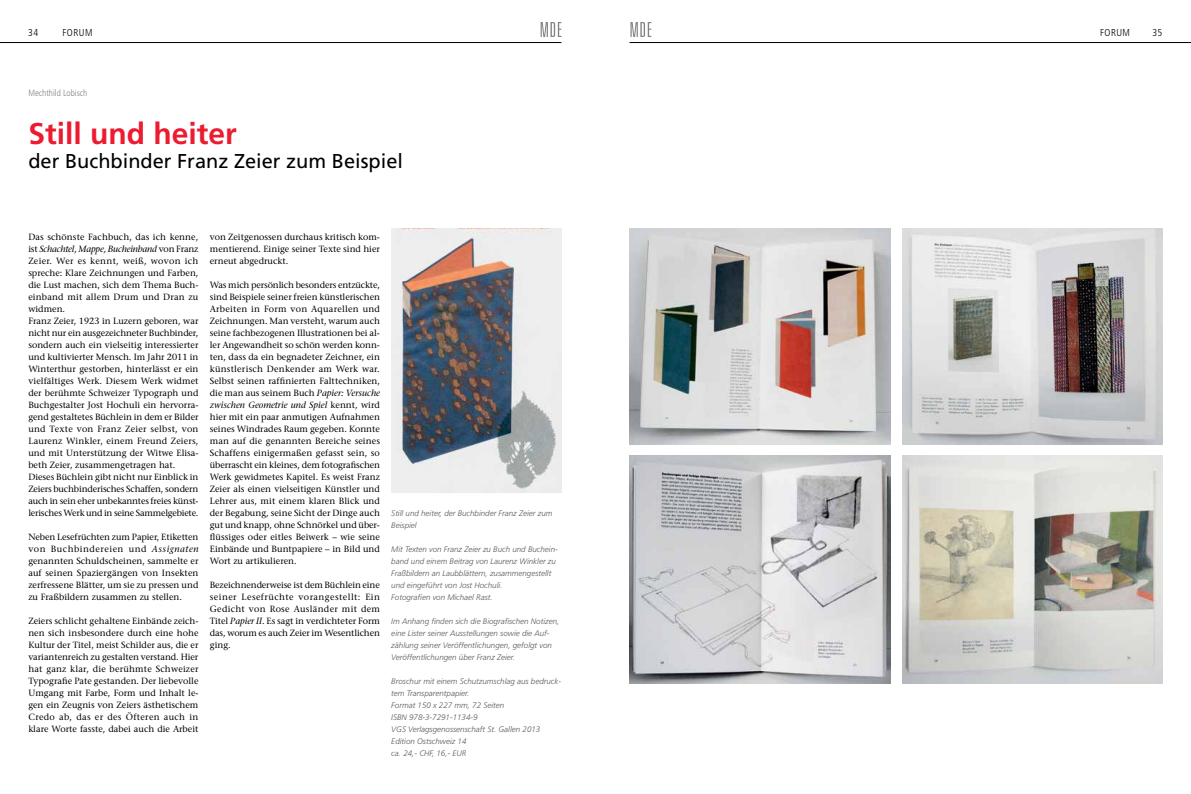
<style>
.page{position:relative;width:1191px;height:794px;background:#fff}
.page>*{position:absolute;margin:0;border:0;box-sizing:border-box;transform-origin:0 0}
.t1{font:700 30px "Frutiger";color:#ed1b2f}
.t2{font:20px "Frutiger";color:#000}
.t3{font:300 condensed 10px "Frutiger";letter-spacing:.05em;color:#000}
.t4{font:9px/12px "Stone Serif";color:#000;text-align:justify}
.t5{font:300 condensed 9px "Frutiger";color:#808285}
.t6{font:italic 300 8px/12px "Frutiger";color:#58595b}
.s1{font-style:italic}
</style>
<div class="page">
<svg style="left:540px;top:22px;width:21px;height:15px"></svg>
<svg style="left:630px;top:22px;width:21px;height:15px"></svg>
<hr style="left:0;top:42px;width:561px;height:1px;background:#000">
<hr style="left:629px;top:42px;width:562px;height:1px;background:#000">
<img style="left:391px;top:228px;width:170px;height:264px">
<img style="left:902px;top:456px;width:260px;height:227px">
<img style="left:902px;top:228px;width:260px;height:216px">
<img style="left:629px;top:456px;width:261px;height:228px">
<img style="left:629px;top:228px;width:261px;height:216px">
<p class="t3" style="left:28px;top:27px;width:12px">34</p>
<p class="t3" style="left:62px;top:27px;width:32px">FORUM</p>
<p class="t3" style="left:1100px;top:27px;width:32px">FORUM</p>
<p class="t3" style="left:1152px;top:27px;width:12px">35</p>
<p class="t5" style="left:28px;top:88px;width:61px">Mechthild Lobisch</p>
<h1 class="t1" style="left:28px;top:116px;width:210px">Still und heiter</h1>
<h2 class="t2" style="left:28px;top:149px;width:376px">der Buchbinder Franz Zeier zum Beispiel</h2>
<p class="t4" style="left:28px;top:231px;width:172px;text-align:left">Das schönste Fachbuch, das ich kenne, ist <span class="s1">Schachtel, Mappe, Bucheinband</span> von Franz Zeier. Wer es kennt, weiß, wovon ich spreche: Klare Zeichnungen und Farben, die Lust machen, sich dem Thema Buch&shy;einband mit allem Drum und Dran zu widmen.<br>Franz Zeier, 1923 in Luzern geboren, war nicht nur ein ausgezeichneter Buchbinder, sondern auch ein vielseitig interessierter und kultivierter Mensch. Im Jahr 2011 in Winterthur gestorben, hinterlässt er ein vielfältiges Werk. Diesem Werk widmet der berühmte Schweizer Typograph und Buchgestalter Jost Hochuli ein hervorra&shy;gend gestaltetes Büchlein in dem er Bilder und Texte von Franz Zeier selbst, von Laurenz Winkler, einem Freund Zeiers, und mit Unterstützung der Witwe Elisa&shy;beth Zeier, zusammengetragen hat.<br>Dieses Büchlein gibt nicht nur Einblick in Zeiers buchbinderisches Schaffen, sondern auch in sein eher unbekanntes freies künst&shy;lerisches Werk und in seine Sammelgebiete.</p>
<p class="t4" style="left:28px;top:531px;width:172px">Neben Lesefrüchten zum Papier, Etiketten von Buchbindereien und <span class="s1">Assignaten </span>genannten Schuldscheinen, sammelte er auf seinen Spaziergängen von Insekten zerfressene Blätter, um sie zu pressen und zu Fraßbildern zusammen zu stellen.</p>
<p class="t4" style="left:28px;top:615px;width:172px">Zeiers schlicht gehaltene Einbände zeich&shy;nen sich insbesondere durch eine hohe Kultur der Titel, meist Schilder aus, die er variantenreich zu gestalten verstand. Hier hat ganz klar, die berühmte Schweizer Typografie Pate gestanden. Der liebevolle Umgang mit Farbe, Form und Inhalt le&shy;gen ein Zeugnis von Zeiers ästhetischem Credo ab, das er des Öfteren auch in klare Worte fasste, dabei auch die Arbeit</p>
<p class="t4" style="left:210px;top:231px;width:172px">von Zeitgenossen durchaus kritisch kom&shy;mentierend. Einige seiner Texte sind hier erneut abgedruckt.</p>
<p class="t4" style="left:210px;top:279px;width:172px">Was mich persönlich besonders entzückte, sind Beispiele seiner freien künstlerischen Arbeiten in Form von Aquarellen und Zeichnungen. Man versteht, warum auch seine fachbezogenen Illustrationen bei al&shy;ler Angewandheit so schön werden konn&shy;ten, dass da ein begnadeter Zeichner, ein künstlerisch Denkender am Werk war.<br>Selbst seinen raffinierten Falttechniken, die man aus seinem Buch <span class="s1">Papier: Versuche zwischen Geometrie und Spiel</span> kennt, wird hier mit ein paar anmutigen Aufnahmen seines Windrades Raum gegeben. Konnte man auf die genannten Bereiche seines Schaffens einigermaßen gefasst sein, so überrascht ein kleines, dem fotografischen Werk gewidmetes Kapitel. Es weist Franz Zeier als einen vielseitigen Künstler und Lehrer aus, mit einem klaren Blick und der Begabung, seine Sicht der Dinge auch gut und knapp, ohne Schnörkel und über&shy;flüssiges oder eitles Beiwerk – wie seine Einbände und Buntpapiere – in Bild und Wort zu artikulieren.</p>
<p class="t4" style="left:210px;top:579px;width:172px">Bezeichnenderweise ist dem Büchlein eine seiner Lesefrüchte vorangestellt: Ein Gedicht von Rose Ausländer mit dem Titel <span class="s1">Papier II</span>. Es sagt in verdichteter Form das, worum es auch Zeier im Wesentlichen ging.</p>
<p class="t6" style="left:391px;top:507px;width:163px">Still und heiter, der Buchbinder Franz Zeier zum<br>Beispiel</p>
<p class="t6" style="left:391px;top:543px;width:168px">Mit Texten von Franz Zeier zu Buch und Buchein&shy;band und einem Beitrag von Laurenz Winkler zu Fraßbildern an Laubblättern, zusammengestellt und eingeführt von Jost Hochuli.<br>Fotografien von Michael Rast.</p>
<p class="t6" style="left:391px;top:615px;width:170px">Im Anhang finden sich die Biografischen Notizen, eine Lister seiner Ausstellungen sowie die Auf&shy;zählung seiner Veröffentlichungen, gefolgt von Veröffentlichungen über Franz Zeier.</p>
<p class="t6" style="left:391px;top:675px;width:171px">Broschur mit einem Schutzumschlag aus bedruck&shy;tem Transparentpapier.<br>Format 150 x 227 mm, 72 Seiten<br>ISBN 978-3-7291-1134-9<br>VGS Verlagsgenossenschaft St. Gallen 2013<br>Edition Ostschweiz 14<br>ca. 24,- CHF, 16,- EUR</p>
</div>
